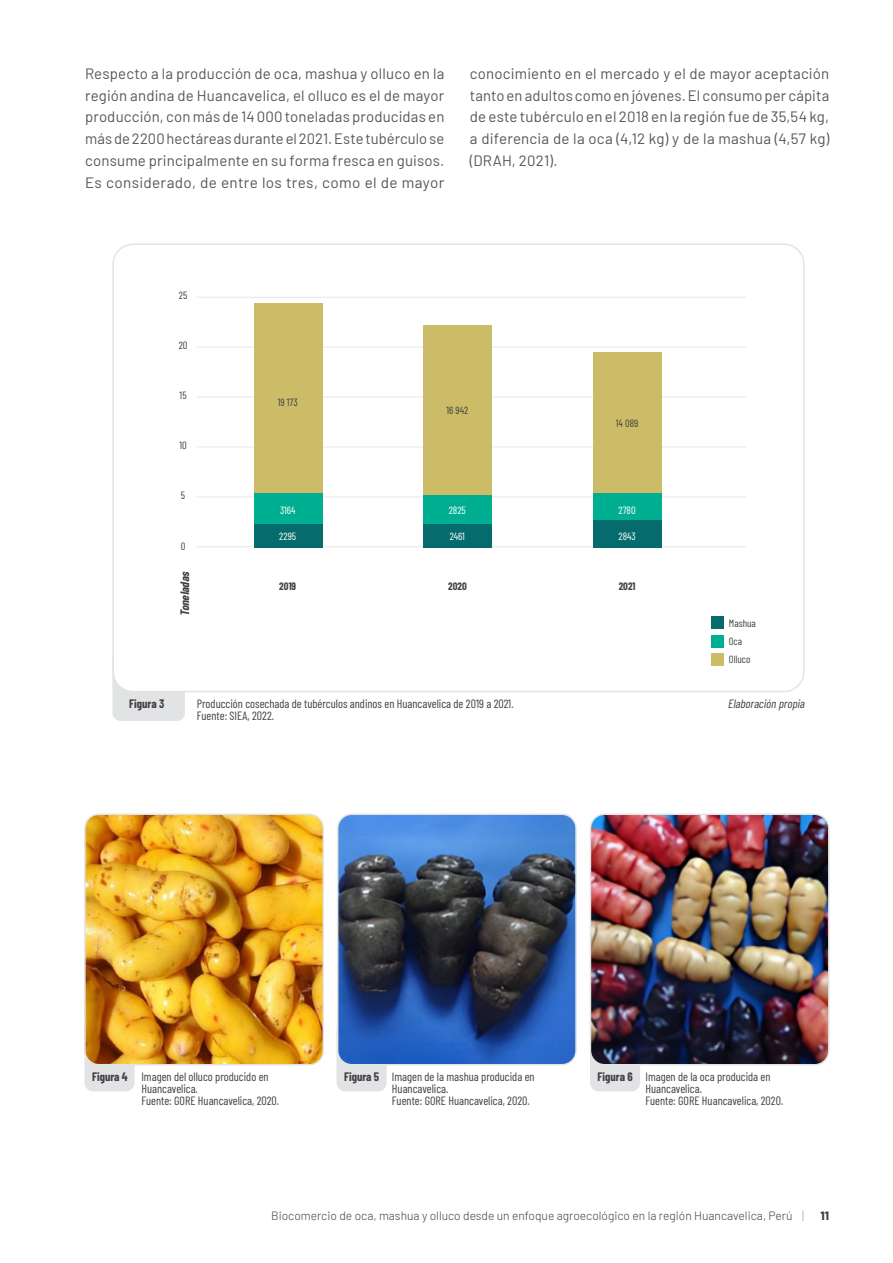
<style>
.page{position:relative;width:893px;height:1263px;background:#fff}
.page>*{position:absolute;margin:0;border:0;box-sizing:border-box;transform-origin:0 0}
.t1{font:15px/21.9px "Barlow";letter-spacing:.015em;color:#565659;text-align:justify}
.t2{font:12px/12px "Barlow Condensed";color:#414042}
.t3{font:300 12px "Barlow";color:#414042}
.t4{font:italic 12px "Barlow Condensed";color:#414042}
.t5{font:italic 700 12px "Barlow Condensed";color:#414042}
.t6{font:700 12px "Barlow Condensed";color:#414042}
.t7{font:800 12px "Barlow";color:#414042}
.t8{font:10.5px/18px "Barlow Condensed";color:#414042}
.t9{font:10.5px "Barlow Condensed";color:#fff}
.t10{font:700 10.5px "Barlow Condensed";color:#414042}
.s1{font-weight:700}
.s2{color:#939598}
</style>
<div class="page">
<div style="left:85px;top:1022px;width:49px;height:69px;background:#e2e3e4;border-radius:8px"></div>
<div style="left:84px;top:1022px;width:51px;height:69px;border:2px solid #e2e3e4;border-radius:8px"></div>
<img style="left:85px;top:816px;width:236px;height:249px">
<div style="left:84px;top:813px;width:240px;height:252px;border:2px solid #e2e3e4;border-radius:14px"></div>
<div style="left:337px;top:1022px;width:49px;height:69px;background:#e2e3e4;border-radius:8px"></div>
<div style="left:336px;top:1022px;width:51px;height:69px;border:2px solid #e2e3e4;border-radius:8px"></div>
<img style="left:338px;top:816px;width:236px;height:249px">
<div style="left:337px;top:813px;width:240px;height:252px;border:2px solid #e2e3e4;border-radius:14px"></div>
<div style="left:591px;top:1022px;width:48px;height:69px;background:#e2e3e4;border-radius:8px"></div>
<div style="left:590px;top:1022px;width:50px;height:69px;border:2px solid #e2e3e4;border-radius:8px"></div>
<img style="left:590px;top:816px;width:237px;height:249px">
<div style="left:590px;top:813px;width:240px;height:252px;border:2px solid #e2e3e4;border-radius:14px"></div>
<div style="left:112px;top:649px;width:73px;height:72px;background:#e2e3e4;border-radius:8px"></div>
<div style="left:113px;top:244px;width:691px;height:448px;background:#fff;border-radius:20px"></div>
<div style="left:112px;top:243px;width:693px;height:449px;border:2px solid #e2e3e4;border-radius:20px"></div>
<hr style="left:197px;top:347px;width:549px;height:1px;background:#e6e7e8">
<hr style="left:197px;top:297px;width:549px;height:1px;background:#e6e7e8">
<hr style="left:197px;top:397px;width:549px;height:1px;background:#e6e7e8">
<hr style="left:197px;top:447px;width:549px;height:1px;background:#e6e7e8">
<hr style="left:197px;top:497px;width:549px;height:1px;background:#e6e7e8">
<hr style="left:197px;top:546px;width:549px;height:1px;background:#e6e7e8">
<div style="left:254px;top:524px;width:69px;height:23px;background:#066b6d"></div>
<div style="left:254px;top:303px;width:69px;height:190px;background:#ccbc67"></div>
<div style="left:254px;top:493px;width:69px;height:31px;background:#00af91"></div>
<div style="left:423px;top:524px;width:69px;height:23px;background:#066b6d"></div>
<div style="left:423px;top:325px;width:69px;height:170px;background:#ccbc67"></div>
<div style="left:423px;top:495px;width:69px;height:29px;background:#00af91"></div>
<div style="left:593px;top:519px;width:69px;height:28px;background:#066b6d"></div>
<div style="left:593px;top:352px;width:69px;height:141px;background:#ccbc67"></div>
<div style="left:593px;top:493px;width:69px;height:26px;background:#00af91"></div>
<div style="left:711px;top:635px;width:13px;height:13px;background:#00af91"></div>
<div style="left:711px;top:617px;width:13px;height:12px;background:#066b6d"></div>
<div style="left:711px;top:653px;width:13px;height:13px;background:#ccbc67"></div>
<p class="t1" style="left:85px;top:61px;width:361px">Respecto a la producción de oca, mashua y olluco en la región andina de Huancavelica, el olluco es el de mayor producción, con más de 14 000 toneladas producidas en más de 2200 hectáreas durante el 2021. Este tubérculo se consume principalmente en su forma fresca en guisos.<br>Es considerado, de entre los tres, como el de mayor</p>
<p class="t1" style="left:470px;top:61px;width:361px">conocimiento en el mercado y el de mayor aceptación tanto en adultos como en jóvenes. El consumo per cápita de este tubérculo en el 2018 en la región fue de 35,54 kg, a diferencia de la oca (4,12 kg) y de la mashua (4,57 kg) (DRAH, 2021).</p>
<p class="t8" style="left:179px;top:286px;width:10px">25</p>
<p class="t8" style="left:179px;top:336px;width:10px">20</p>
<p class="t8" style="left:180px;top:386px;width:8px">15</p>
<p class="t8" style="left:179px;top:436px;width:9px">10</p>
<p class="t8" style="left:181px;top:486px;width:6px">5</p>
<p class="t8" style="left:181px;top:536px;width:6px">0</p>
<p class="t5" style="left:176px;top:616px;width:48px;rotate:-90deg">Toneladas</p>
<p class="t8" style="left:278px;top:393px;width:21px">19 173</p>
<p class="t9" style="left:280px;top:503px;width:17px">3164</p>
<p class="t9" style="left:279px;top:529px;width:18px">2295</p>
<p class="t8" style="left:446px;top:400px;width:23px">16 942</p>
<p class="t9" style="left:449px;top:503px;width:19px">2825</p>
<p class="t9" style="left:450px;top:529px;width:17px">2461</p>
<p class="t8" style="left:616px;top:414px;width:24px">14 089</p>
<p class="t9" style="left:618px;top:503px;width:19px">2780</p>
<p class="t9" style="left:618px;top:529px;width:19px">2843</p>
<p class="t10" style="left:279px;top:579px;width:18px">2019</p>
<p class="t10" style="left:448px;top:579px;width:20px">2020</p>
<p class="t10" style="left:619px;top:579px;width:18px">2021</p>
<p class="t8" style="left:729px;top:614px;width:28px">Mashua<br>Oca<br>Olluco</p>
<p class="t6" style="left:129px;top:695px;width:37px">Figura 3</p>
<p class="t2" style="left:197px;top:697px;width:318px">Producción cosechada de tubérculos andinos en Huancavelica de 2019 a 2021.<br>Fuente: SIEA, 2022.</p>
<p class="t4" style="left:728px;top:695px;width:81px">Elaboración propia</p>
<p class="t2" style="left:141px;top:1070px;width:139px;text-indent:-49px"><span class="s1">Figura 4</span> Imagen del olluco producido en<br>Huancavelica.<br>Fuente: GORE Huancavelica, 2020.</p>
<p class="t2" style="left:392px;top:1070px;width:144px;text-indent:-48px"><span class="s1">Figura 5</span> Imagen de la mashua producida en<br>Huancavelica.<br>Fuente: GORE Huancavelica, 2020.</p>
<p class="t2" style="left:645px;top:1070px;width:139px;text-indent:-48px"><span class="s1">Figura 6</span> Imagen de la oca producida en<br>Huancavelica.<br>Fuente: GORE Huancavelica, 2020.</p>
<p class="t3" style="left:271px;top:1206px;width:534px">Biocomercio de oca, mashua y olluco desde un enfoque agroecológico en la región Huancavelica, Perú <span class="s2">|</span></p>
<p class="t7" style="left:821px;top:1206px;width:10px">11</p>
</div>
